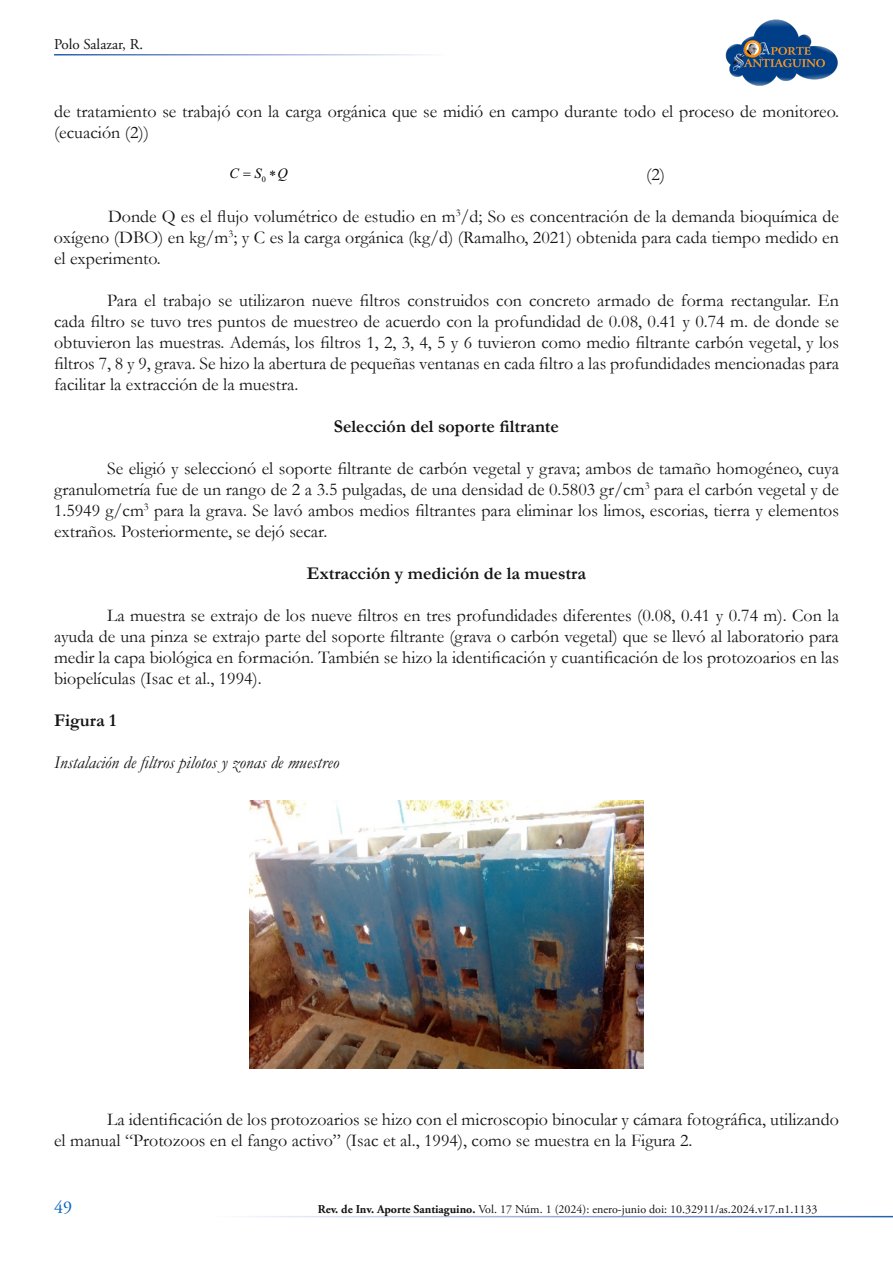
<style>
.page{position:relative;width:893px;height:1263px;background:#fff}
.page>*{position:absolute;margin:0;border:0;box-sizing:border-box;transform-origin:0 0}
.t1{font:18px/21px "Garamond";color:#141414;text-align:justify}
.t2{font:700 18px "Garamond";color:#141414}
.t3{font:italic 18px "Garamond";color:#141414}
.t4{font:18px "Adobe Garamond Pro";color:#0563c1}
.t5{font:15px "Adobe Garamond Pro";color:#141414}
.t6{font:italic 14.25px "Times New Roman";color:#000}
.t7{font:12px "Adobe Garamond Pro";color:#141414}
.s1{font-weight:700}
</style>
<div class="page">
<img style="left:725px;top:19px;width:113px;height:67px">
<img style="left:250px;top:801px;width:393px;height:267px">
<p class="t5" style="left:54px;top:35px;width:91px">Polo Salazar, R.</p>
<p class="t1" style="left:54px;top:100px;width:786px">de tratamiento se trabajó con la carga orgánica que se midió en campo durante todo el proceso de monitoreo. (ecuación (2))</p>
<p class="t6" style="left:230px;top:164px;width:60px">CS<sub>0</sub> Q</p>
<p class="t1" style="left:646px;top:163px;width:20px">(2)</p>
<p class="t1" style="left:54px;top:205px;width:786px;text-indent:54px">Donde Q es el flujo volumétrico de estudio en m<sup>3</sup>/d; So es concentración de la demanda bioquímica de oxígeno (DBO) en kg/m<sup>3</sup>; y C es la carga orgánica (kg/d) (Ramalho, 2021) obtenida para cada tiempo medido en el experimento.</p>
<p class="t1" style="left:54px;top:289px;width:786px;text-indent:53px">Para el trabajo se utilizaron nueve filtros construidos con concreto armado de forma rectangular. En cada filtro se tuvo tres puntos de muestreo de acuerdo con la profundidad de 0.08, 0.41 y 0.74 m. de donde se obtuvieron las muestras. Además, los filtros 1, 2, 3, 4, 5 y 6 tuvieron como medio filtrante carbón vegetal, y los filtros 7, 8 y 9, grava. Se hizo la abertura de pequeñas ventanas en cada filtro a las profundidades mencionadas para facilitar la extracción de la muestra.</p>
<p class="t2" style="left:334px;top:414px;width:227px">Selección del soporte filtrante</p>
<p class="t1" style="left:54px;top:457px;width:786px;text-indent:53px">Se eligió y seleccionó el soporte filtrante de carbón vegetal y grava; ambos de tamaño homogéneo, cuya granulometría fue de un rango de 2 a 3.5 pulgadas, de una densidad de 0.5803 gr/cm<sup>3</sup> para el carbón vegetal y de 1.5949 g/cm<sup>3</sup> para la grava. Se lavó ambos medios filtrantes para eliminar los limos, escorias, tierra y elementos extraños. Posteriormente, se dejó secar.</p>
<p class="t2" style="left:307px;top:561px;width:281px">Extracción y medición de la muestra</p>
<p class="t1" style="left:54px;top:604px;width:786px;text-indent:53px">La muestra se extrajo de los nueve filtros en tres profundidades diferentes (0.08, 0.41 y 0.74 m). Con la ayuda de una pinza se extrajo parte del soporte filtrante (grava o carbón vegetal) que se llevó al laboratorio para medir la capa biológica en formación. También se hizo la identificación y cuantificación de los protozoarios en las biopelículas (Isac et al., 1994).</p>
<p class="t2" style="left:54px;top:708px;width:64px">Figura 1</p>
<p class="t3" style="left:54px;top:750px;width:287px">Instalación de filtros pilotos y zonas de muestreo</p>
<p class="t1" style="left:54px;top:1108px;width:786px;text-indent:53px">La identificación de los protozoarios se hizo con el microscopio binocular y cámara fotográfica, utilizando el manual “Protozoos en el fango activo” (Isac et al., 1994), como se muestra en la Figura 2.</p>
<p class="t4" style="left:54px;top:1196px;width:19px">49</p>
<p class="t7" style="left:318px;top:1201px;width:501px"><span class="s1">Rev. de Inv. Aporte Santiaguino.</span> Vol. 17 Núm. 1 (2024): enero-junio doi: 10.32911/as.2024.v17.n1.1133</p>
</div>
